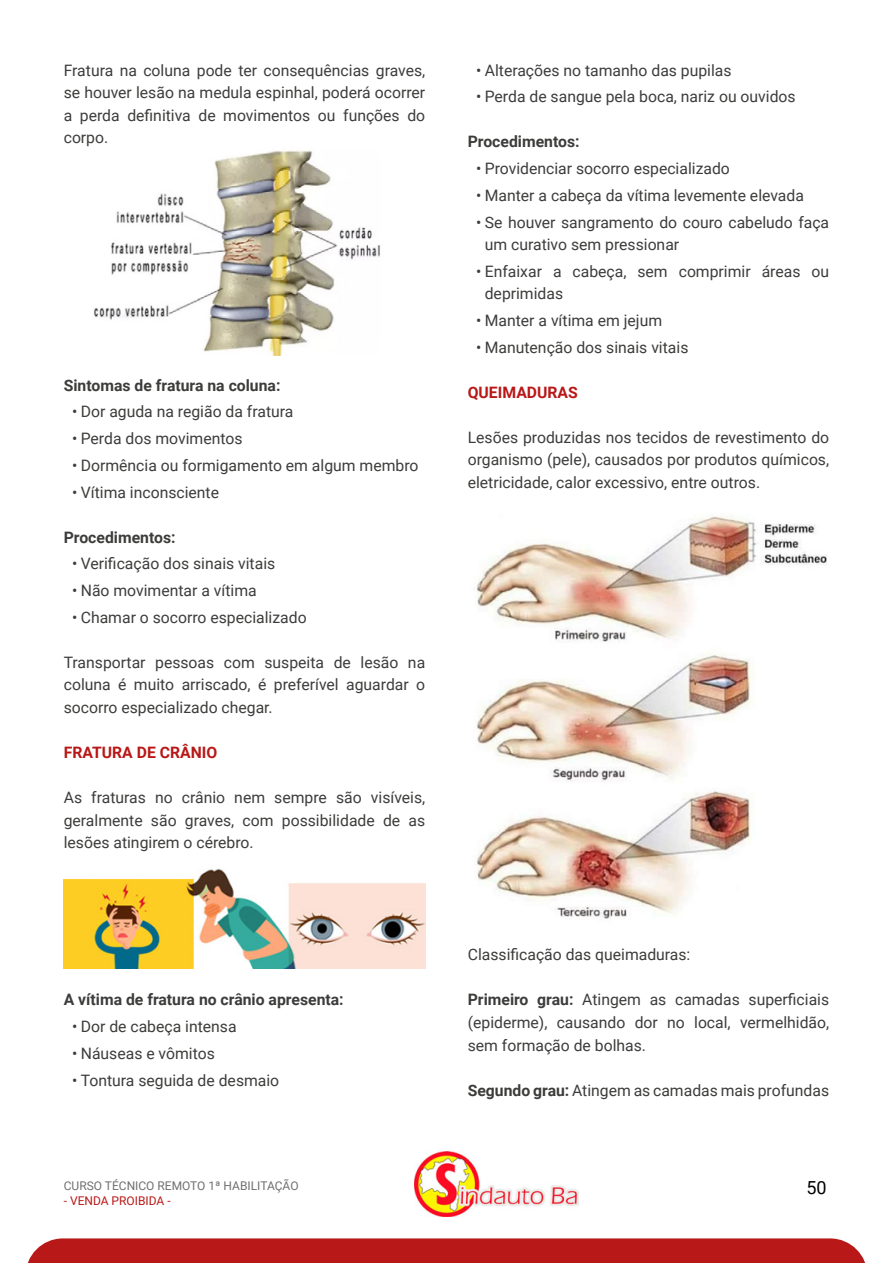
<style>
.page{position:relative;width:893px;height:1263px;background:#fff}
.page>*{position:absolute;margin:0;border:0;box-sizing:border-box;transform-origin:0 0}
.t1{font:18px "Roboto";color:#000}
.t2{font:15.75px/22.5px "Roboto";color:#3c3c3b;text-align:justify}
.t3{font:700 15.75px "Roboto";color:#3c3c3b}
.t4{font:700 15.75px "Roboto";color:#b81817}
.t5{font:12px "Roboto";color:#706f6f}
.t6{font:12px "Roboto";color:#b81817}
.s1{font-weight:700}
</style>
<div class="page">
<img style="left:415px;top:1151px;width:163px;height:65px">
<div style="left:28px;top:1238px;width:837px;height:25px;background:#b81817"></div>
<img style="left:476px;top:516px;width:351px;height:403px">
<img style="left:93px;top:150px;width:287px;height:205px">
<img style="left:64px;top:869px;width:361px;height:99px">
<p class="t2" style="left:64px;top:58px;width:363px">Fratura na coluna pode ter consequências graves, se houver lesão na medula espinhal, poderá ocorrer a perda definitiva de movimentos ou funções do corpo.</p>
<p class="t3" style="left:64px;top:374px;width:218px">Sintomas de fratura na coluna:</p>
<p class="t2" style="left:72px;top:400px;width:223px">• Dor aguda na região da fratura</p>
<p class="t2" style="left:72px;top:427px;width:172px">• Perda dos movimentos</p>
<p class="t2" style="left:72px;top:453px;width:348px">• Dormência ou formigamento em algum membro</p>
<p class="t2" style="left:72px;top:480px;width:148px">• Vítima inconsciente</p>
<p class="t3" style="left:64px;top:526px;width:113px">Procedimentos:</p>
<p class="t2" style="left:72px;top:552px;width:205px">• Verificação dos sinais vitais</p>
<p class="t2" style="left:72px;top:579px;width:186px">• Não movimentar a vítima</p>
<p class="t2" style="left:72px;top:605px;width:236px">• Chamar o socorro especializado</p>
<p class="t2" style="left:64px;top:650px;width:363px">Transportar pessoas com suspeita de lesão na coluna é muito arriscado, é preferível aguardar o socorro especializado chegar.</p>
<p class="t4" style="left:64px;top:741px;width:155px">FRATURA DE CRÂNIO</p>
<p class="t2" style="left:64px;top:785px;width:363px">As fraturas no crânio nem sempre são visíveis, geralmente são graves, com possibilidade de as lesões atingirem o cérebro.</p>
<p class="t3" style="left:64px;top:989px;width:281px">A vítima de fratura no crânio apresenta:</p>
<p class="t2" style="left:72px;top:1015px;width:166px">• Dor de cabeça intensa</p>
<p class="t2" style="left:72px;top:1041px;width:144px">• Náuseas e vômitos</p>
<p class="t2" style="left:72px;top:1068px;width:208px">• Tontura seguida de desmaio</p>
<p class="t2" style="left:476px;top:58px;width:257px">• Alterações no tamanho das pupilas</p>
<p class="t2" style="left:476px;top:85px;width:321px">• Perda de sangue pela boca, nariz ou ouvidos</p>
<p class="t3" style="left:468px;top:131px;width:113px">Procedimentos:</p>
<p class="t2" style="left:476px;top:157px;width:255px">• Providenciar socorro especializado</p>
<p class="t2" style="left:476px;top:183px;width:329px">• Manter a cabeça da vítima levemente elevada</p>
<p class="t2" style="left:485px;top:210px;width:346px;text-indent:-9px">• Se houver sangramento do couro cabeludo faça um curativo sem pressionar</p>
<p class="t2" style="left:485px;top:259px;width:346px;text-indent:-9px">• Enfaixar a cabeça, sem comprimir áreas ou deprimidas</p>
<p class="t2" style="left:476px;top:309px;width:187px">• Manter a vítima em jejum</p>
<p class="t2" style="left:476px;top:335px;width:214px">• Manutenção dos sinais vitais</p>
<p class="t4" style="left:468px;top:381px;width:112px">QUEIMADURAS</p>
<p class="t2" style="left:468px;top:425px;width:363px">Lesões produzidas nos tecidos de revestimento do organismo (pele), causados por produtos químicos, eletricidade, calor excessivo, entre outros.</p>
<p class="t2" style="left:468px;top:943px;width:224px">Classificação das queimaduras:</p>
<p class="t2" style="left:468px;top:988px;width:363px"><span class="s1">Primeiro grau:</span> Atingem as camadas superficiais (epiderme), causando dor no local, vermelhidão, sem formação de bolhas.</p>
<p class="t2" style="left:468px;top:1078px;width:363px"><span class="s1">Segundo grau:</span> Atingem as camadas mais profundas</p>
<p class="t5" style="left:64px;top:1177px;width:236px">CURSO TÉCNICO REMOTO 1ª HABILITAÇÃO</p>
<p class="t1" style="left:806px;top:1174px;width:22px">50</p>
<p class="t6" style="left:64px;top:1192px;width:108px">- VENDA PROIBIDA -</p>
</div>
